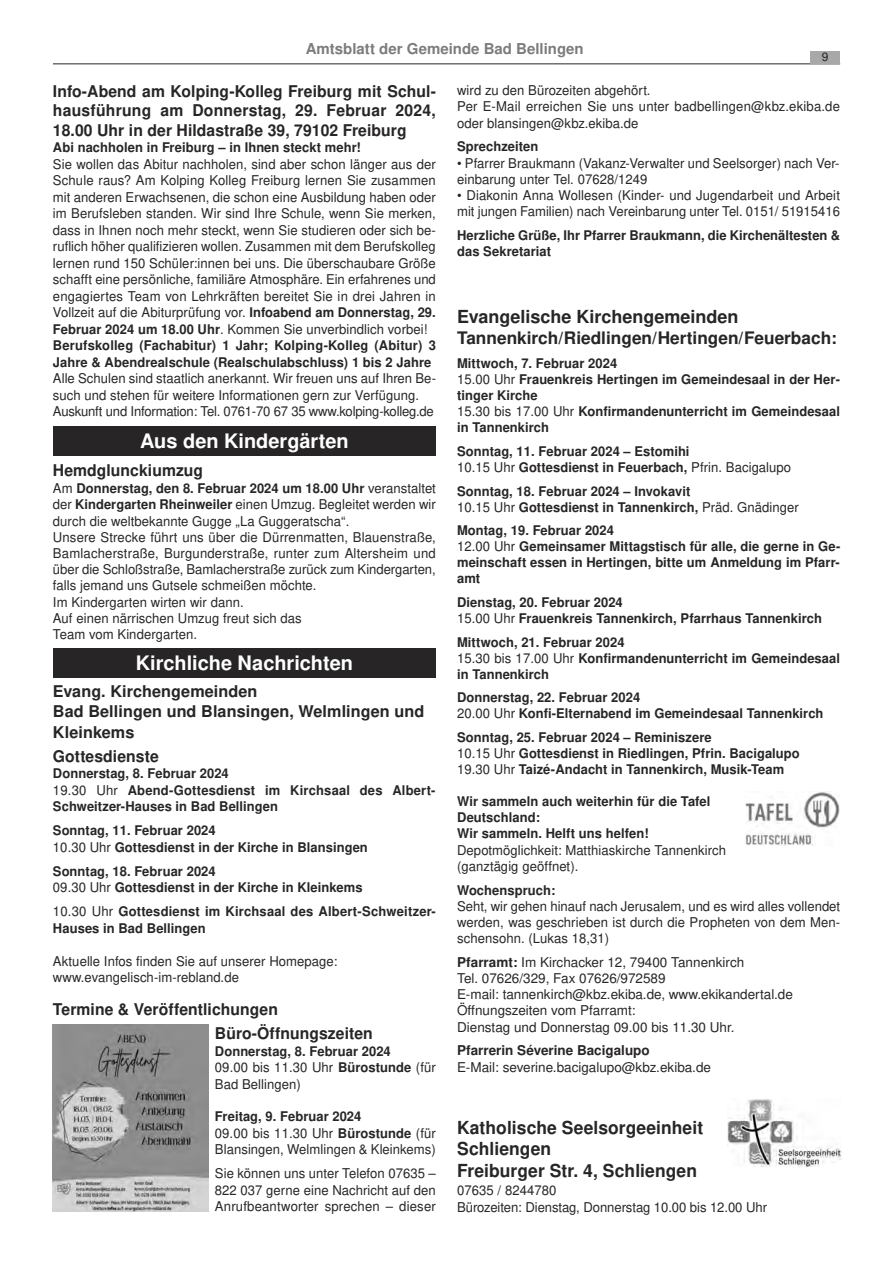
<style>
.page{position:relative;width:893px;height:1263px;background:#fff}
.page>*{position:absolute;margin:0;border:0;box-sizing:border-box;transform-origin:0 0}
.t1{font:700 19.95px "Nimbus San L";color:#fff}
.t2{font:700 18px/21.6px "Nimbus San L";letter-spacing:.005em;color:#272526}
.t3{font:700 17.25px "Nimbus San L";color:#272526}
.t4{font:700 16.2px/19.5px "Nimbus San L";letter-spacing:.005em;color:#272526}
.t5{font:700 15px "Nimbus San L";color:#7d7c7d}
.t6{font:13.5px/16.5px "Nimbus San L";letter-spacing:.005em;color:#272526}
.t7{font:700 13.5px "Nimbus San L";color:#272526}
.t8{font:700 13.35px/16px "Nimbus San L";letter-spacing:.005em;color:#272526}
.t9{font:12px "Nimbus San L";color:#272526}
.s1{font-weight:700;font-size:13.35px}
.s2{font-weight:400;font-size:13.5px}
.s3{font-weight:700}
</style>
<div class="page">
<hr style="left:53px;top:63px;width:787px;height:1px;background:#272526">
<div style="left:810px;top:51px;width:30px;height:12px;background:#a8a8a8"></div>
<div style="left:53px;top:427px;width:383px;height:29px;background:#272526"></div>
<div style="left:53px;top:648px;width:383px;height:30px;background:#272526"></div>
<img style="left:53px;top:1024px;width:155px;height:188px">
<img style="left:745px;top:791px;width:94px;height:54px">
<img style="left:727px;top:1099px;width:115px;height:68px">
<p class="t5" style="left:306px;top:43px;width:279px">Amtsblatt der Gemeinde Bad Bellingen</p>
<p class="t9" style="left:821px;top:52px;width:8px">9</p>
<p class="t4" style="left:53px;top:83px;width:384px;text-align:justify">Info-Abend am Kolping-Kolleg Freiburg mit Schul&shy;hausführung am Donnerstag, 29. Februar 2024, 18.00 Uhr in der Hildastraße 39, 79102 Freiburg</p>
<p class="t8" style="left:53px;top:141px;width:309px">Abi nachholen in Freiburg – in Ihnen steckt mehr!</p>
<p class="t6" style="left:53px;top:157px;width:384px;text-align:justify">Sie wollen das Abitur nachholen, sind aber schon länger aus der Schule raus? Am Kolping Kolleg Freiburg lernen Sie zusammen mit anderen Erwachsenen, die schon eine Ausbildung haben oder im Berufsleben standen. Wir sind Ihre Schule, wenn Sie merken, dass in Ihnen noch mehr steckt, wenn Sie studieren oder sich be&shy;ruflich höher qualifizieren wollen. Zusammen mit dem Berufskolleg lernen rund 150 Schüler:innen bei uns. Die überschaubare Größe schafft eine persönliche, familiäre Atmosphäre. Ein erfahrenes und engagiertes Team von Lehrkräften bereitet Sie in drei Jahren in Vollzeit auf die Abiturprüfung vor. <span class="s1">Infoabend am Donnerstag, 29.<br>Februar 2024 um 18.00 Uhr</span>. Kommen Sie unverbindlich vorbei!</p>
<p class="t8" style="left:53px;top:339px;width:384px;line-height:16.5px">Berufskolleg (Fachabitur) 1 Jahr; Kolping-Kolleg (Abitur) 3<br>Jahre &amp; Abendrealschule (Realschulabschluss) 1 bis 2 Jahre</p>
<p class="t6" style="left:53px;top:372px;width:384px">Alle Schulen sind staatlich anerkannt. Wir freuen uns auf Ihren Be&shy;such und stehen für weitere Informationen gern zur Verfügung.<br>Auskunft und Information: Tel. 0761-70 67 35 www.kolping-kolleg.de</p>
<h1 class="t1" style="left:140px;top:433px;width:210px">Aus den Kindergärten</h1>
<p class="t4" style="left:53px;top:462px;width:152px">Hemdglunckiumzug</p>
<p class="t8" style="left:53px;top:482px;width:384px"><span class="s2">Am</span> Donnerstag, den 8. Februar 2024 um 18.00 Uhr <span class="s2">veranstaltet</span></p>
<p class="t6" style="left:53px;top:498px;width:384px">der <span class="s1">Kindergarten Rheinweiler</span> einen Umzug. Begleitet werden wir durch die weltbekannte Gugge „La Guggeratscha“.<br>Unsere Strecke führt uns über die Dürrenmatten, Blauenstraße, Bamlacherstraße, Burgunderstraße, runter zum Altersheim und über die Schloßstraße, Bamlacherstraße zurück zum Kindergarten, falls jemand uns Gutsele schmeißen möchte.<br>Im Kindergarten wirten wir dann.<br>Auf einen närrischen Umzug freut sich das<br>Team vom Kindergarten.</p>
<h1 class="t1" style="left:136px;top:655px;width:219px">Kirchliche Nachrichten</h1>
<p class="t4" style="left:53px;top:683px;width:373px;line-height:20.2px">Evang. Kirchengemeinden<br>Bad Bellingen und Blansingen, Welmlingen und<br>Kleinkems</p>
<p class="t4" style="left:53px;top:748px;width:107px">Gottesdienste</p>
<p class="t8" style="left:53px;top:766px;width:384px;line-height:16.5px">Donnerstag, 8. Februar 2024<br><span class="s2">19.30 Uhr</span> Abend-Gottesdienst im Kirchsaal des Albert-<br>Schweitzer-Hauses in Bad Bellingen</p>
<p class="t8" style="left:53px;top:823px;width:316px;line-height:16.5px">Sonntag, 11. Februar 2024<br><span class="s2">10.30 Uhr</span> Gottesdienst in der Kirche in Blansingen</p>
<p class="t8" style="left:53px;top:864px;width:311px;line-height:16.5px">Sonntag, 18. Februar 2024<br><span class="s2">09.30 Uhr</span> Gottesdienst in der Kirche in Kleinkems</p>
<p class="t8" style="left:53px;top:904px;width:384px;line-height:16.5px"><span class="s2">10.30 Uhr</span> Gottesdienst im Kirchsaal des Albert-Schweitzer-<br>Hauses in Bad Bellingen</p>
<p class="t6" style="left:53px;top:954px;width:286px">Aktuelle Infos finden Sie auf unserer Homepage: www.evangelisch-im-rebland.de</p>
<p class="t4" style="left:215px;top:999px;width:159px;line-height:24px;text-indent:-162px">Termine &amp; Veröffentlichungen<br>Büro-Öffnungszeiten</p>
<p class="t8" style="left:215px;top:1044px;width:177px">Donnerstag, 8. Februar 2024</p>
<p class="t6" style="left:215px;top:1060px;width:222px">09.00 bis 11.30 Uhr <span class="s1">Bürostunde</span> (für<br>Bad Bellingen)</p>
<p class="t8" style="left:215px;top:1110px;width:148px">Freitag, 9. Februar 2024</p>
<p class="t6" style="left:215px;top:1126px;width:222px">09.00 bis 11.30 Uhr <span class="s1">Bürostunde</span> (für<br>Blansingen, Welmlingen &amp; Kleinkems)</p>
<p class="t6" style="left:215px;top:1166px;width:222px;text-align:justify">Sie können uns unter Telefon 07635 – 822 037 gerne eine Nachricht auf den Anrufbeantworter sprechen – dieser</p>
<p class="t6" style="left:457px;top:83px;width:384px">wird zu den Bürozeiten abgehört.<br>Per E-Mail erreichen Sie uns unter badbellingen@kbz.ekiba.de oder blansingen@kbz.ekiba.de</p>
<p class="t8" style="left:457px;top:140px;width:83px">Sprechzeiten</p>
<p class="t6" style="left:457px;top:156px;width:384px">• Pfarrer Braukmann (Vakanz-Verwalter und Seelsorger) nach Ver&shy;einbarung unter Tel. 07628/1249</p>
<p class="t6" style="left:457px;top:188px;width:384px">• Diakonin Anna Wollesen (Kinder- und Jugendarbeit und Arbeit mit jungen Familien) nach Vereinbarung unter Tel. 0151/ 51915416</p>
<p class="t8" style="left:457px;top:228px;width:384px">Herzliche Grüße, Ihr Pfarrer Braukmann, die Kirchenältesten &amp; das Sekretariat</p>
<h2 class="t2" style="left:457px;top:308px;width:283px">Evangelische Kirchengemeinden</h2>
<p class="t3" style="left:457px;top:332px;width:381px">Tannenkirch/Riedlingen/Hertingen/Feuerbach:</p>
<p class="t8" style="left:457px;top:357px;width:384px">Mittwoch, 7. Februar 2024<br><span class="s2">15.00 Uhr</span> Frauenkreis Hertingen im Gemeindesaal in der Her&shy;tinger Kirche<br><span class="s2">15.30 bis 17.00 Uhr</span> Konfirmandenunterricht im Gemeindesaal in Tannenkirch</p>
<p class="t8" style="left:457px;top:444px;width:234px">Sonntag, 11. Februar 2024 – Estomihi</p>
<p class="t6" style="left:457px;top:460px;width:335px">10.15 Uhr <span class="s1">Gottesdienst in Feuerbach,</span> Pfrin. Bacigalupo</p>
<p class="t8" style="left:457px;top:484px;width:343px">Sonntag, 18. Februar 2024 – Invokavit<br><span class="s2">10.15 Uhr</span> Gottesdienst in Tannenkirch, <span class="s2">Präd. Gnädinger</span></p>
<p class="t8" style="left:457px;top:524px;width:385px">Montag, 19. Februar 2024<br><span class="s2">12.00 Uhr</span> Gemeinsamer Mittagstisch für alle, die gerne in Ge&shy;meinschaft essen in Hertingen, bitte um Anmeldung im Pfarr&shy;amt</p>
<p class="t8" style="left:457px;top:595px;width:366px">Dienstag, 20. Februar 2024<br><span class="s2">15.00 Uhr</span> Frauenkreis Tannenkirch, Pfarrhaus Tannenkirch</p>
<p class="t8" style="left:457px;top:635px;width:384px">Mittwoch, 21. Februar 2024<br><span class="s2">15.30 bis 17.00 Uhr</span> Konfirmandenunterricht im Gemeindesaal in Tannenkirch</p>
<p class="t8" style="left:457px;top:691px;width:368px">Donnerstag, 22. Februar 2024<br><span class="s2">20.00 Uhr</span> Konfi-Elternabend im Gemeindesaal Tannenkirch</p>
<p class="t8" style="left:457px;top:730px;width:344px">Sonntag, 25. Februar 2024 – Reminiszere<br><span class="s2">10.15 Uhr</span> Gottesdienst in Riedlingen, Pfrin. Bacigalupo<br><span class="s2">19.30 Uhr</span> Taizé-Andacht in Tannenkirch, Musik-Team</p>
<p class="t8" style="left:457px;top:795px;width:255px">Wir sammeln auch weiterhin für die Tafel<br>Deutschland:<br>Wir sammeln. Helft uns helfen!</p>
<p class="t6" style="left:457px;top:843px;width:270px">Depotmöglichkeit: Matthiaskirche Tannenkirch (ganztägig geöffnet).</p>
<p class="t8" style="left:457px;top:883px;width:100px">Wochenspruch:</p>
<p class="t6" style="left:457px;top:899px;width:384px;text-align:justify">Seht, wir gehen hinauf nach Jerusalem, und es wird alles vollendet werden, was geschrieben ist durch die Propheten von dem Men&shy;schensohn. (Lukas 18,31)</p>
<p class="t6" style="left:457px;top:955px;width:337px"><span class="s3">Pfarramt:</span> Im Kirchacker 12, 79400 Tannenkirch<br>Tel. 07626/329, Fax 07626/972589<br>E-mail: tannenkirch@kbz.ekiba.de, www.ekikandertal.de Öffnungszeiten vom Pfarramt:<br>Dienstag und Donnerstag 09.00 bis 11.30 Uhr.</p>
<p class="t7" style="left:457px;top:1045px;width:194px">Pfarrerin Séverine Bacigalupo</p>
<p class="t6" style="left:457px;top:1060px;width:255px">E-Mail: severine.bacigalupo@kbz.ekiba.de</p>
<h2 class="t2" style="left:457px;top:1118px;width:247px">Katholische Seelsorgeeinheit<br>Schliengen<br>Freiburger Str. 4, Schliengen</h2>
<p class="t6" style="left:457px;top:1184px;width:311px">07635 / 8244780<br>Bürozeiten: Dienstag, Donnerstag 10.00 bis 12.00 Uhr</p>
</div>
